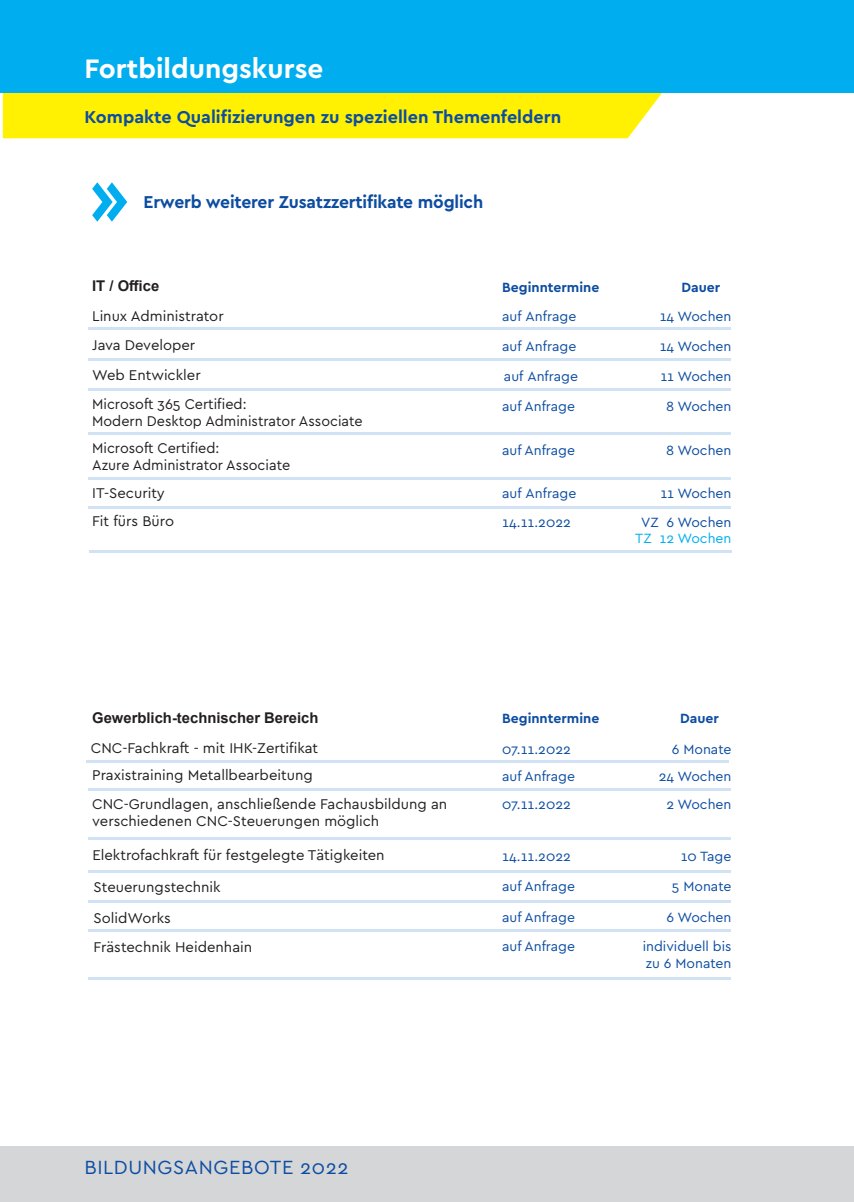
<style>
.page{position:relative;width:854px;height:1202px;background:#fff}
.page>*{position:absolute;margin:0;border:0;box-sizing:border-box;transform-origin:0 0}
.t1{font:700 28px "Cera Pro";color:#fff}
.t2{font:20px "Cera Pro";letter-spacing:.03em;color:#0d4da1}
.t3{font:700 18px "Cera Pro";color:#0d4da1}
.t4{font:14.8px "Cera Pro";color:#231f20}
.t5{font:700 14.8px "Arial";color:#231f20}
.t6{font:14px/16.8px "Cera Pro";color:#0d4da1}
.t7{font:700 14px "Cera Pro";color:#0d4da1}
.t8{font:14px "Cera Pro";color:#00aeef}
</style>
<div class="page">
<div style="left:0;top:1147px;width:853px;height:55px;background:#d5d6d8"></div>
<div style="left:3px;top:93px;width:658px;height:45px;background:#fff101"></div>
<div style="left:0;top:0;width:853px;height:93px;background:#00aeef"></div>
<svg style="left:92px;top:182px;width:35px;height:40px"></svg>
<hr style="left:88px;top:327px;width:642px;height:3px;background:#d1e2f4">
<hr style="left:88px;top:359px;width:642px;height:2px;background:#d1e2f4">
<hr style="left:88px;top:388px;width:642px;height:3px;background:#d1e2f4">
<hr style="left:88px;top:432px;width:642px;height:3px;background:#d1e2f4">
<hr style="left:88px;top:478px;width:642px;height:2px;background:#d1e2f4">
<hr style="left:88px;top:506px;width:642px;height:2px;background:#d1e2f4">
<hr style="left:88px;top:788px;width:642px;height:2px;background:#d1e2f4">
<hr style="left:88px;top:838px;width:642px;height:2px;background:#d1e2f4">
<hr style="left:88px;top:870px;width:642px;height:2px;background:#d1e2f4">
<hr style="left:88px;top:900px;width:642px;height:2px;background:#d1e2f4">
<hr style="left:88px;top:930px;width:642px;height:2px;background:#d1e2f4">
<hr style="left:89px;top:550px;width:643px;height:3px;background:#d1e2f4">
<hr style="left:86px;top:760px;width:643px;height:2px;background:#d1e2f4">
<hr style="left:88px;top:977px;width:642px;height:2px;background:#d1e2f4">
<h1 class="t1" style="left:84px;top:50px;width:240px">Fortbildungskurse</h1>
<p class="t3" style="left:84px;top:105px;width:478px">Kompakte Qualifizierungen zu speziellen Themenfeldern</p>
<p class="t3" style="left:143px;top:190px;width:341px">Erwerb weiterer Zusatzzertifikate möglich</p>
<p class="t5" style="left:92px;top:276px;width:69px">IT / Office</p>
<p class="t7" style="left:502px;top:278px;width:99px">Beginntermine</p>
<p class="t7" style="left:681px;top:278px;width:40px">Dauer</p>
<p class="t4" style="left:92px;top:306px;width:133px">Linux Administrator</p>
<p class="t6" style="left:502px;top:307px;width:76px">auf Anfrage</p>
<p class="t6" style="left:659px;top:307px;width:73px">14 Wochen</p>
<p class="t4" style="left:92px;top:335px;width:105px">Java Developer</p>
<p class="t6" style="left:502px;top:337px;width:76px">auf Anfrage</p>
<p class="t6" style="left:659px;top:337px;width:73px">14 Wochen</p>
<p class="t4" style="left:92px;top:365px;width:110px">Web Entwickler</p>
<p class="t6" style="left:504px;top:367px;width:76px">auf Anfrage</p>
<p class="t6" style="left:660px;top:367px;width:73px">11 Wochen</p>
<p class="t4" style="left:92px;top:394px;width:156px">Microsoft 365 Certified:</p>
<p class="t6" style="left:502px;top:397px;width:74px">auf Anfrage</p>
<p class="t6" style="left:665px;top:397px;width:67px">8 Wochen</p>
<p class="t4" style="left:92px;top:412px;width:272px">Modern Desktop Administrator Associate</p>
<p class="t4" style="left:92px;top:438px;width:129px">Microsoft Certified:</p>
<p class="t6" style="left:502px;top:441px;width:74px">auf Anfrage</p>
<p class="t6" style="left:665px;top:441px;width:67px">8 Wochen</p>
<p class="t4" style="left:92px;top:456px;width:199px">Azure Administrator Associate</p>
<p class="t4" style="left:92px;top:483px;width:74px">IT-Security</p>
<p class="t6" style="left:502px;top:485px;width:76px">auf Anfrage</p>
<p class="t6" style="left:660px;top:485px;width:73px">11 Wochen</p>
<p class="t4" style="left:92px;top:511px;width:83px">Fit fürs Büro</p>
<p class="t6" style="left:502px;top:513px;width:70px">14.11.2022</p>
<p class="t6" style="left:640px;top:513px;width:92px">VZ 6 Wochen</p>
<p class="t8" style="left:635px;top:529px;width:98px">TZ 12 Wochen</p>
<p class="t5" style="left:92px;top:707px;width:228px">Gewerblich-technischer Bereich</p>
<p class="t7" style="left:502px;top:709px;width:99px">Beginntermine</p>
<p class="t7" style="left:680px;top:709px;width:40px">Dauer</p>
<p class="t4" style="left:91px;top:738px;width:229px">CNC-Fachkraft - mit IHK-Zertifikat</p>
<p class="t6" style="left:502px;top:740px;width:70px">07.11.2022</p>
<p class="t6" style="left:671px;top:740px;width:61px">6 Monate</p>
<p class="t4" style="left:92px;top:765px;width:222px">Praxistraining Metallbearbeitung</p>
<p class="t6" style="left:502px;top:767px;width:74px">auf Anfrage</p>
<p class="t6" style="left:658px;top:767px;width:74px">24 Wochen</p>
<p class="t4" style="left:92px;top:794px;width:356px">CNC-Grundlagen, anschließende Fachausbildung an</p>
<p class="t6" style="left:502px;top:795px;width:70px">07.11.2022</p>
<p class="t6" style="left:666px;top:795px;width:66px">2 Wochen</p>
<p class="t4" style="left:92px;top:812px;width:288px">verschiedenen CNC-Steuerungen möglich</p>
<p class="t4" style="left:92px;top:845px;width:293px">Elektrofachkraft für festgelegte Tätigkeiten</p>
<p class="t6" style="left:502px;top:847px;width:70px">14.11.2022</p>
<p class="t6" style="left:680px;top:847px;width:52px">10 Tage</p>
<p class="t4" style="left:94px;top:877px;width:129px">Steuerungstechnik</p>
<p class="t6" style="left:502px;top:877px;width:74px">auf Anfrage</p>
<p class="t6" style="left:671px;top:877px;width:61px">5 Monate</p>
<p class="t4" style="left:94px;top:908px;width:79px">SolidWorks</p>
<p class="t6" style="left:502px;top:908px;width:74px">auf Anfrage</p>
<p class="t6" style="left:666px;top:908px;width:66px">6 Wochen</p>
<p class="t4" style="left:94px;top:937px;width:160px">Frästechnik Heidenhain</p>
<p class="t6" style="left:502px;top:937px;width:74px">auf Anfrage</p>
<p class="t6" style="left:642px;top:937px;width:90px">individuell bis zu 6 Monaten</p>
<h2 class="t2" style="left:84px;top:1154px;width:265px">BILDUNGSANGEBOTE 2022</h2>
</div>
